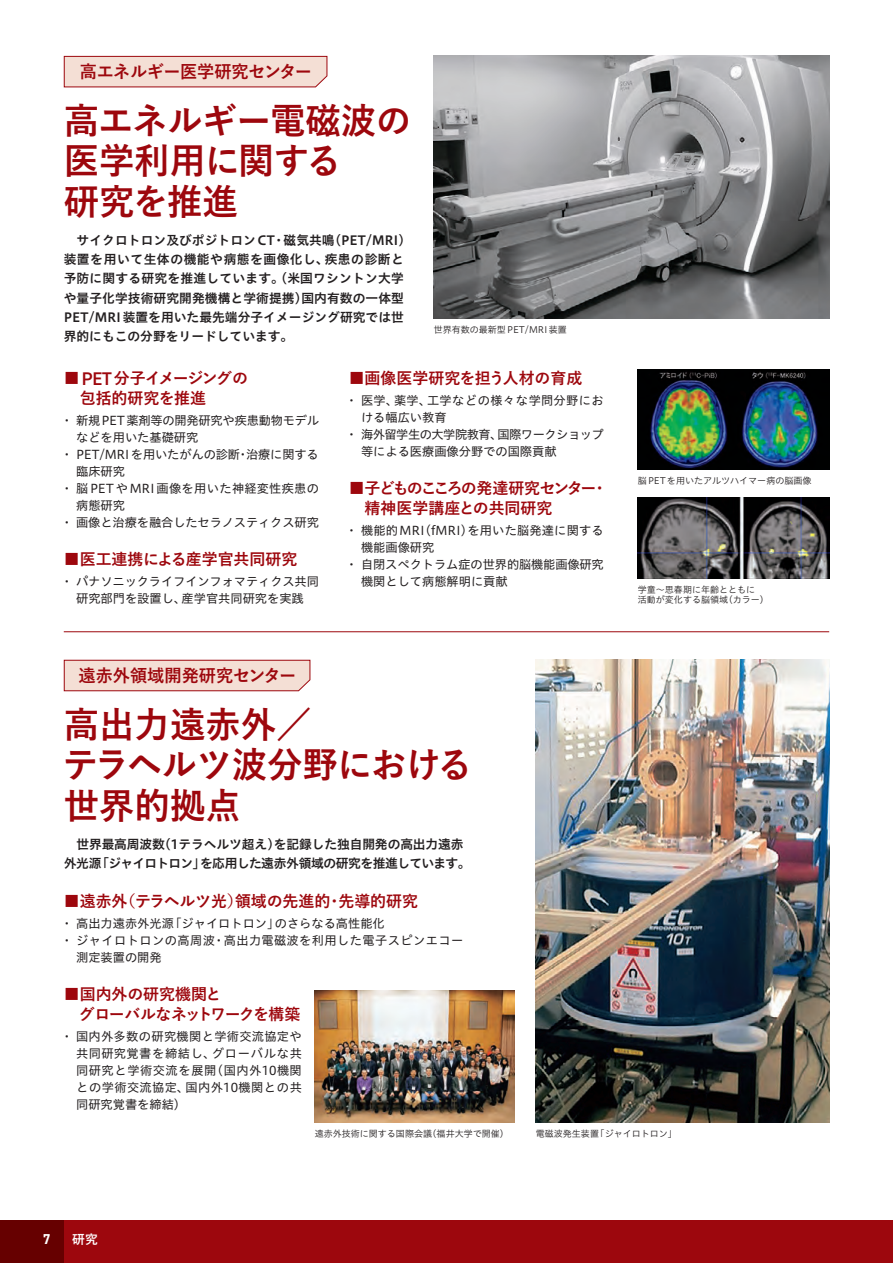
<style>
.page{position:relative;width:893px;height:1263px;background:#fff}
.page>*{position:absolute;margin:0;border:0;box-sizing:border-box;transform-origin:0 0}
.t1{font:700 36.15px/40.3px "Yu Go";letter-spacing:-.01em;color:#9d070d}
.t2{font:700 17.55px "Yu Go";letter-spacing:-.015em;color:#9d070d}
.t3{font:700 15.9px/20.2px "Yu Go";letter-spacing:-.03em;color:#9d070d}
.t4{font:700 15.9px "Yu Go";letter-spacing:-.005em;color:#9d070d}
.t5{font:700 15.9px/20.2px "Yu Go";letter-spacing:-.04em;color:#9d070d}
.t6{font:700 14.4px "DIN2014";color:#fff}
.t7{font:12.75px/19.2px "Hiragino UD Sans Std W6";letter-spacing:.005em;color:#231f20}
.t8{font:12.75px/19.2px "Hiragino UD Sans Std W6";letter-spacing:-.02em;color:#231f20}
.t9{font:700 12.75px "Yu Go";color:#fff}
.t10{font:12.15px/17px "Hiragino UD Sans Std W4";color:#231f20;text-align:center}
.t11{font:12.15px "Hiragino UD Sans Std W4";letter-spacing:.04em;color:#231f20}
.t12{font:12.15px "Hiragino UD Sans Std W4";letter-spacing:.02em;color:#231f20}
.t13{font:12.15px "Hiragino UD Sans Std W4";letter-spacing:-.02em;color:#231f20}
.t14{font:12.15px "Hiragino UD Sans Std W4";letter-spacing:.025em;color:#231f20}
.t15{font:12.15px "Hiragino UD Sans Std W4";letter-spacing:-.04em;color:#231f20}
.t16{font:9px/10.6px "Hiragino UD Sans Std W3";color:#231f20}
.s1{font-family:"DIN2014";font-weight:600;font-size:18.3px}
</style>
<div class="page">
<div style="left:0;top:1220px;width:893px;height:43px;background:#9d070d"></div>
<div style="left:0;top:1220px;width:64px;height:43px;background:#600"></div>
<svg style="left:63px;top:55px;width:265px;height:33px;background:#eed2ca"></svg>
<svg style="left:63px;top:659px;width:248px;height:33px;background:#eed2ca"></svg>
<img style="left:434px;top:55px;width:395px;height:264px">
<img style="left:638px;top:370px;width:191px;height:100px">
<img style="left:638px;top:497px;width:191px;height:81px">
<hr style="left:64px;top:631px;width:765px;height:1px;background:#9d070d">
<img style="left:315px;top:991px;width:199px;height:132px">
<img style="left:536px;top:659px;width:293px;height:464px">
<h2 class="t2" style="left:80px;top:62px;width:233px">高エネルギー医学研究センター</h2>
<h1 class="t1" style="left:64px;top:101px;width:349px">高エネルギー電磁波の医学利用に関する<br>研究を推進</h1>
<p class="t7" style="left:64px;top:230px;width:349px">　サイクロトロン及びポジトロンCT・磁気共鳴（PET/MRI）装置を用いて生体の機能や病態を画像化し、疾患の診断と予防に関する研究を推進しています。（米国ワシントン大学や量子化学技術研究開発機構と学術提携）国内有数の一体型<br>PET/MRI装置を用いた最先端分子イメージング研究では世界的にもこの分野をリードしています。</p>
<p class="t16" style="left:434px;top:324px;width:135px">世界有数の最新型PET/MRI装置</p>
<h3 class="t5" style="left:64px;top:368px;width:186px">■ <span class="s1">PET</span> 分子イメージングの　包括的研究を推進</h3>
<p class="t13" style="left:61px;top:412px;width:260px">・新規PET薬剤等の開発研究や疾患動物モデル</p>
<p class="t10" style="left:76px;top:429px;width:124px">などを用いた基礎研究</p>
<p class="t10" style="left:61px;top:446px;width:260px">・ PET/MRIを用いたがんの診断・治療に関する</p>
<p class="t10" style="left:76px;top:463px;width:50px">臨床研究</p>
<p class="t14" style="left:61px;top:480px;width:260px">・脳PETやMRI画像を用いた神経変性疾患の</p>
<p class="t10" style="left:76px;top:497px;width:50px">病態研究</p>
<p class="t10" style="left:61px;top:514px;width:260px">・画像と治療を融合したセラノスティクス研究</p>
<h3 class="t4" style="left:64px;top:550px;width:235px">■医工連携による産学官共同研究</h3>
<p class="t10" style="left:61px;top:572px;width:260px">・パナソニックライフインフォマティクス共同研究部門を設置し、産学官共同研究を実践</p>
<h2 class="t2" style="left:79px;top:666px;width:219px">遠赤外領域開発研究センター</h2>
<h3 class="t4" style="left:349px;top:369px;width:235px">■画像医学研究を担う人材の育成</h3>
<p class="t11" style="left:346px;top:391px;width:260px">・医学、薬学、工学などの様々な学問分野にお</p>
<p class="t10" style="left:361px;top:408px;width:87px">ける幅広い教育</p>
<p class="t15" style="left:346px;top:425px;width:260px">・海外留学生の大学院教育、国際ワークショップ</p>
<p class="t10" style="left:361px;top:442px;width:197px">等による医療画像分野での国際貢献</p>
<h3 class="t3" style="left:349px;top:478px;width:261px">■子どものこころの発達研究センター・　精神医学講座との共同研究</h3>
<p class="t12" style="left:346px;top:521px;width:260px">・機能的MRI（fMRI）を用いた脳発達に関する</p>
<p class="t10" style="left:361px;top:538px;width:75px">機能画像研究</p>
<p class="t10" style="left:346px;top:555px;width:260px">・自閉スペクトラム症の世界的脳機能画像研究</p>
<p class="t10" style="left:361px;top:572px;width:148px">機関として病態解明に貢献</p>
<h1 class="t1" style="left:63px;top:705px;width:411px">高出力遠赤外／<br>テラヘルツ波分野における世界的拠点</h1>
<p class="t8" style="left:64px;top:834px;width:408px">　世界最高周波数（1テラヘルツ超え）を記録した独自開発の高出力遠赤外光源「ジャイロトロン」を応用した遠赤外領域の研究を推進しています。</p>
<h3 class="t4" style="left:64px;top:892px;width:356px">■遠赤外（テラヘルツ光）領域の先進的・先導的研究</h3>
<p class="t10" style="left:61px;top:914px;width:326px">・高出力遠赤外光源「ジャイロトロン」のさらなる高性能化</p>
<p class="t11" style="left:61px;top:931px;width:404px">・ジャイロトロンの高周波・高出力電磁波を利用した電子スピンエコー</p>
<p class="t10" style="left:76px;top:948px;width:87px">測定装置の開発</p>
<h3 class="t3" style="left:64px;top:984px;width:238px">■国内外の研究機関と<br>　グローバルなネットワークを構築</h3>
<p class="t10" style="left:76px;top:1027px;width:227px;text-align:justify;text-indent:-15px">・国内外多数の研究機関と学術交流協定や共同研究覚書を締結し、グローバルな共同研究と学術交流を展開（国内外10機関との学術交流協定、国内外10機関との共同研究覚書を締結）</p>
<p class="t16" style="left:638px;top:475px;width:175px">脳PETを用いたアルツハイマー病の脳画像</p>
<p class="t16" style="left:638px;top:583px;width:133px">学童～思春期に年齢とともに<br>活動が変化する脳領域（カラー）</p>
<p class="t16" style="left:315px;top:1128px;width:196px">遠赤外技術に関する国際会議（福井大学で開催）</p>
<p class="t16" style="left:536px;top:1128px;width:143px">電磁波発生装置「ジャイロトロン」</p>
<p class="t6" style="left:43px;top:1229px;width:9px">7</p>
<p class="t9" style="left:72px;top:1232px;width:27px">研究</p>
</div>
